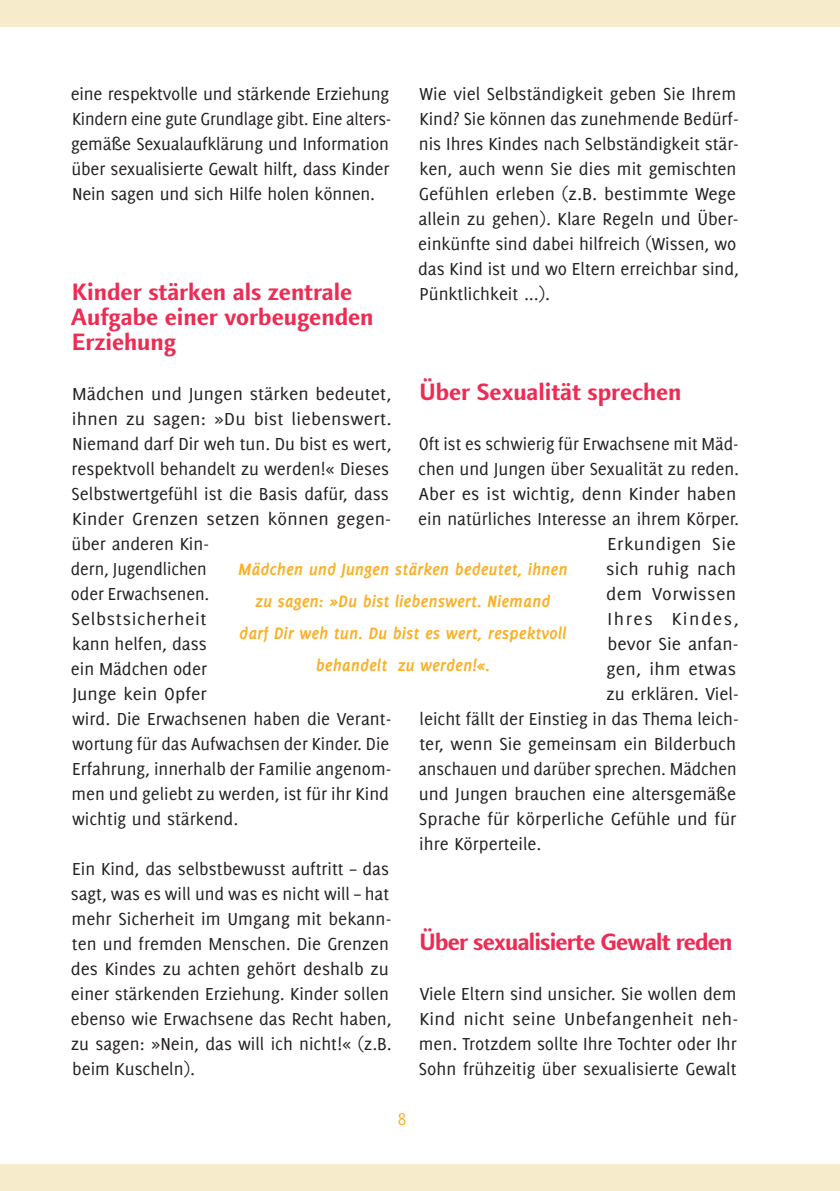
<style>
.page{position:relative;width:840px;height:1191px;background:#fff}
.page>*{position:absolute;margin:0;border:0;box-sizing:border-box;transform-origin:0 0}
.t1{font:700 24px/25px "Linotype Finnegan";color:#ee2c53}
.t2{font:700 24px "Linotype Finnegan";letter-spacing:-.03em;color:#ee2c53}
.t3{font:19px/25px "Delicious";color:#231f20}
.t4{font:19px/25px "Delicious";color:#231f20;scale:1.04 1}
.t5{font:19px "Delicious";color:#231f20;scale:.96 1}
.t6{font:19px "Delicious";letter-spacing:.025em;color:#231f20;scale:1.05 1}
.t7{font:19px "Delicious";color:#231f20;scale:1.05 1}
.t8{font:19px "Delicious";letter-spacing:.075em;color:#231f20;scale:1.05 1}
.t9{font:19px "Delicious";color:#fbaf25}
.t10{font:italic 700 18px/32px "Delicious";color:#fbaf25;text-align:center}
</style>
<div class="page">
<div style="left:0;top:1164px;width:839px;height:27px;background:#f6ebcb"></div>
<div style="left:0;top:0;width:839px;height:27px;background:#f6ebcb"></div>
<p class="t3" style="left:418px;top:81px;width:322px">Wie viel Selbständigkeit geben Sie Ihrem Kind? Sie können das zunehmende Bedürf&shy;nis Ihres Kindes nach Selbständigkeit stär&shy;ken, auch wenn Sie dies mit gemischten Gefühlen erleben (z.B. bestimmte Wege allein zu gehen). Klare Regeln und Über&shy;einkünfte sind dabei hilfreich (Wissen, wo das Kind ist und wo Eltern erreichbar sind, Pünktlichkeit ...).</p>
<p class="t3" style="left:71px;top:81px;width:322px">eine respektvolle und stärkende Erziehung Kindern eine gute Grundlage gibt. Eine alters&shy;gemäße Sexualaufklärung und Information über sexualisierte Gewalt hilft, dass Kinder Nein sagen und sich Hilfe holen können.</p>
<p class="t1" style="left:71px;top:280px;width:304px">Kinder stärken als zentrale<br>Aufgabe einer vorbeugenden<br>Erziehung</p>
<p class="t4" style="left:71px;top:381px;width:310px">Mädchen und Jungen stärken bedeutet, ihnen zu sagen: »Du bist liebenswert.<br>Niemand darf Dir weh tun. Du bist es wert, respektvoll behandelt zu werden!« Dieses<br>Selbstwertgefühl ist die Basis dafür, dass<br>Kinder Grenzen setzen können gegen‑ über anderen Kin-<br>dern, Jugendlichen<br>oder Erwachsenen.<br>Selbstsicherheit<br>kann helfen, dass<br>ein Mädchen oder<br>Junge kein Opfer<br>wird. Die Erwachsenen haben die Verant&shy;wortung für das Aufwachsen der Kinder. Die<br>Erfahrung, innerhalb der Familie angenom&shy;men und geliebt zu werden, ist für ihr Kind wichtig und stärkend.</p>
<p class="t3" style="left:71px;top:856px;width:322px">Ein Kind, das selbstbewusst auftritt – das sagt, was es will und was es nicht will – hat mehr Sicherheit im Umgang mit bekann&shy;ten und fremden Menschen. Die Grenzen des Kindes zu achten gehört deshalb zu einer stärkenden Erziehung. Kinder sollen ebenso wie Erwachsene das Recht haben, zu sagen: »Nein, das will ich nicht!« (z.B. beim Kuscheln).</p>
<p class="t1" style="left:419px;top:380px;width:263px">Über Sexualität sprechen</p>
<p class="t3" style="left:418px;top:431px;width:321px">Oft ist es schwierig für Erwachsene mit Mäd-</p>
<p class="t3" style="left:418px;top:456px;width:322px">chen und Jungen über Sexualität zu reden.</p>
<p class="t4" style="left:418px;top:481px;width:306px">Aber es ist wichtig, denn Kinder haben</p>
<p class="t3" style="left:418px;top:506px;width:322px">ein natürliches Interesse an ihrem Körper.</p>
<p class="t6" style="left:607px;top:533px;width:124px">Erkundigen Sie</p>
<p class="t7" style="left:606px;top:558px;width:125px">sich ruhig nach</p>
<p class="t6" style="left:606px;top:583px;width:125px">dem Vorwissen</p>
<p class="t8" style="left:607px;top:608px;width:126px">Ihres Kindes,</p>
<p class="t3" style="left:607px;top:631px;width:133px">bevor Sie anfan-</p>
<p class="t7" style="left:606px;top:658px;width:125px">gen, ihm etwas</p>
<p class="t3" style="left:606px;top:681px;width:134px">zu erklären. Viel-</p>
<p class="t3" style="left:419px;top:706px;width:320px">leicht fällt der Einstieg in das Thema leich-</p>
<p class="t3" style="left:419px;top:731px;width:318px">ter, wenn Sie gemeinsam ein Bilderbuch</p>
<p class="t5" style="left:418px;top:758px;width:333px">anschauen und darüber sprechen. Mädchen</p>
<p class="t3" style="left:418px;top:781px;width:318px">und Jungen brauchen eine altersgemäße</p>
<p class="t3" style="left:418px;top:806px;width:319px">Sprache für körperliche Gefühle und für</p>
<p class="t3" style="left:419px;top:831px;width:123px">ihre Körperteile.</p>
<p class="t10" style="left:238px;top:553px;width:331px">Mädchen und Jungen stärken bedeutet, ihnen zu sagen: »Du bist liebenswert. Niemand<br>darf Dir weh tun. Du bist es wert, respektvoll behandelt zu werden!«.</p>
<p class="t2" style="left:419px;top:928px;width:314px">Über sexualisierte Gewalt reden</p>
<p class="t3" style="left:418px;top:981px;width:321px;text-align:justify">Viele Eltern sind unsicher. Sie wollen dem Kind nicht seine Unbefangenheit neh&shy;men. Trotzdem sollte Ihre Tochter oder Ihr Sohn frühzeitig über sexualisierte Gewalt</p>
<p class="t9" style="left:397px;top:1108px;width:10px">8</p>
</div>
